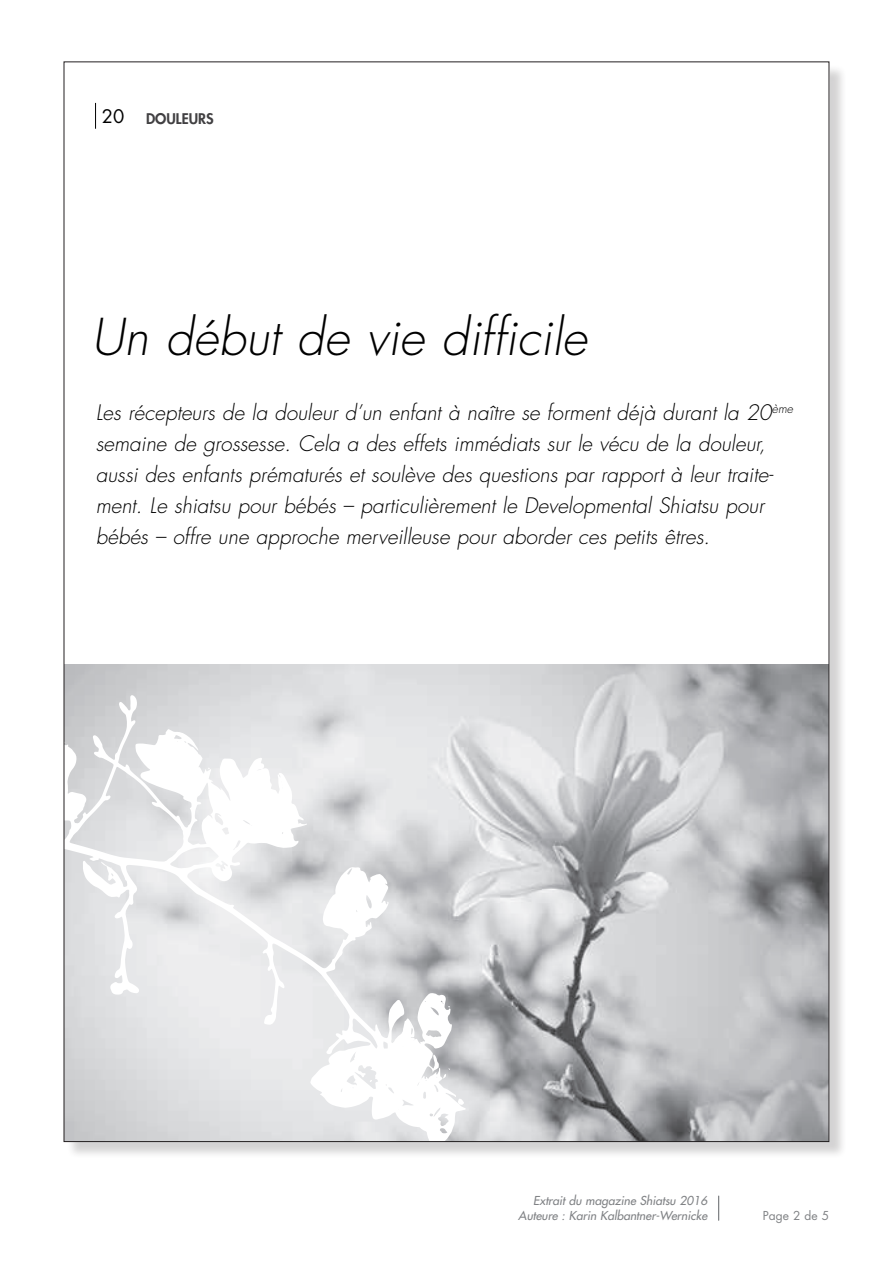
<style>
.page{position:relative;width:893px;height:1263px;background:#fff}
.page>*{position:absolute;margin:0;border:0;box-sizing:border-box;transform-origin:0 0}
.t1{font:italic 300 49.5px "Futura";color:#000}
.t2{font:italic 300 20.85px/31.2px "Futura";color:#000}
.t3{font:800 14.25px "Futura";color:#414042}
.gs_rechts{font:italic 500 12px "Futura Std";color:#808285}
.t4{font:12px "Futura Std";color:#808285}
.s1{font-weight:400;font-size:18.15px;color:#000}
</style>
<div class="page">
<div style="left:66px;top:64px;width:781px;height:1096px;background:#231f20;opacity:.2"></div>
<div style="left:64px;top:62px;width:765px;height:1079px;background:#fff"></div>
<svg style="left:95px;top:103px;width:1px;height:26px"></svg>
<img style="left:66px;top:664px;width:761px;height:476px">
<svg style="left:66px;top:695px;width:400px;height:445px;fill:#e4e5e7"></svg>
<svg style="left:457px;top:1099px;width:7px;height:6px"></svg>
<svg style="left:443px;top:1068px;width:7px;height:10px"></svg>
<svg style="left:367px;top:1077px;width:5px;height:5px"></svg>
<svg style="left:718px;top:1196px;width:1px;height:24px"></svg>
<p class="t3" style="left:102px;top:110px;width:113px"><span class="s1">20</span> DOULEURS</p>
<p class="t1" style="left:92px;top:306px;width:497px">Un début de vie difficile</p>
<p class="t2" style="left:96px;top:397px;width:699px">Les récepteurs de la douleur d’un enfant à naître se forment déjà durant la 20<sup>ème </sup>semaine de grossesse. Cela a des effets immédiats sur le vécu de la douleur, aussi des enfants prématurés et soulève des questions par rapport à leur traite&shy;ment. Le shiatsu pour bébés – particulièrement le Developmental Shiatsu pour bébés – offre une approche merveilleuse pour aborder ces petits êtres.</p>
<p class="gs_rechts" style="left:533px;top:1193px;width:176px">Extrait du magazine Shiatsu 2016</p>
<p class="gs_rechts" style="left:518px;top:1208px;width:190px">Auteure : Karin Kalbantner-Wernicke</p>
<p class="t4" style="left:763px;top:1208px;width:68px">Page 2 de 5</p>
</div>
